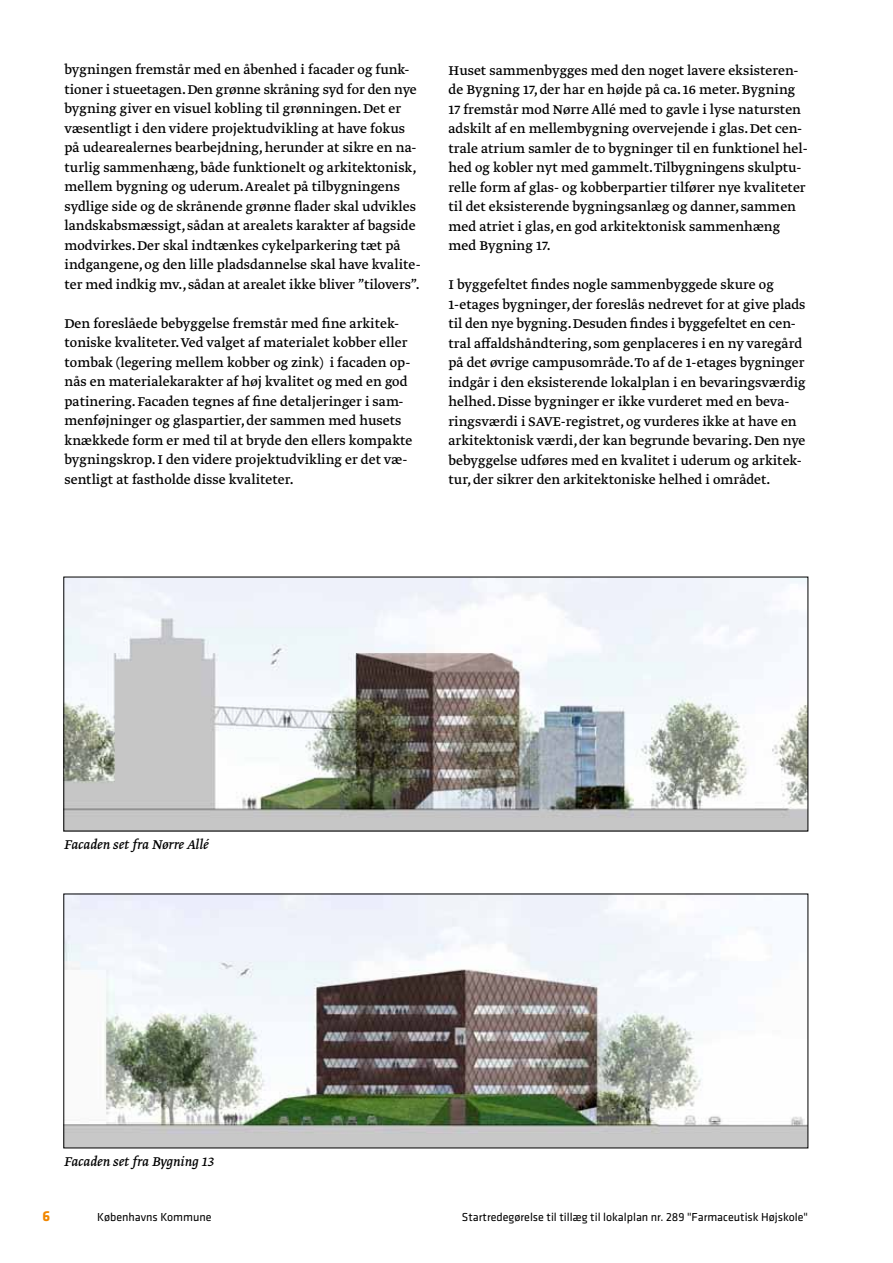
<style>
.page{position:relative;width:893px;height:1263px;background:#fff}
.page>*{position:absolute;margin:0;border:0;box-sizing:border-box;transform-origin:0 0}
.t1{font:15px/19.5px "Greta Text";color:#000}
.t2{font:italic 15px "Greta Text";color:#000}
.t3{font:700 15px "Klavika";color:#f18700}
.t4{font:12px "Klavika";color:#000}
</style>
<div class="page">
<img style="left:66px;top:896px;width:740px;height:250px">
<img style="left:66px;top:579px;width:740px;height:250px">
<p class="t1" style="left:65px;top:61px;width:358px">bygningen fremstår med en åbenhed i facader og funk&shy;tioner i stueetagen. Den grønne skråning syd for den nye bygning giver en visuel kobling til grønningen. Det er væsentligt i den videre projektudvikling at have fokus på udearealernes bearbejdning, herunder at sikre en na&shy;turlig sammenhæng, både funktionelt og arkitektonisk, mellem bygning og uderum. Arealet på tilbygningens sydlige side og de skrånende grønne flader skal udvikles landskabsmæssigt, sådan at arealets karakter af bagside modvirkes. Der skal indtænkes cykelparkering tæt på indgangene, og den lille pladsdannelse skal have kvalite&shy;ter med indkig mv., sådan at arealet ikke bliver ”tilovers”.</p>
<p class="t1" style="left:65px;top:315px;width:349px">Den foreslåede bebyggelse fremstår med fine arkitek&shy;toniske kvaliteter. Ved valget af materialet kobber eller tombak (legering mellem kobber og zink) i facaden op&shy;nås en materialekarakter af høj kvalitet og med en god patinering. Facaden tegnes af fine detaljeringer i sam&shy;menføjninger og glaspartier, der sammen med husets knækkede form er med til at bryde den ellers kompakte bygningskrop. I den videre projektudvikling er det væ&shy;sentligt at fastholde disse kvaliteter.</p>
<p class="t1" style="left:448px;top:61px;width:361px">Huset sammenbygges med den noget lavere eksisteren&shy;de Bygning 17, der har en højde på ca. 16 meter. Bygning 17 fremstår mod Nørre Allé med to gavle i lyse natursten adskilt af en mellembygning overvejende i glas. Det cen&shy;trale atrium samler de to bygninger til en funktionel hel&shy;hed og kobler nyt med gammelt. Tilbygningens skulptu&shy;relle form af glas- og kobberpartier tilfører nye kvaliteter til det eksisterende bygningsanlæg og danner, sammen med atriet i glas, en god arkitektonisk sammenhæng med Bygning 17.</p>
<p class="t1" style="left:448px;top:276px;width:359px">I byggefeltet findes nogle sammenbyggede skure og 1-etages bygninger, der foreslås nedrevet for at give plads til den nye bygning. Desuden findes i byggefeltet en cen&shy;tral affaldshåndtering, som genplaceres i en ny varegård på det øvrige campusområde. To af de 1-etages bygninger indgår i den eksisterende lokalplan i en bevaringsværdig helhed. Disse bygninger er ikke vurderet med en beva&shy;ringsværdi i SAVE-registret, og vurderes ikke at have en arkitektonisk værdi, der kan begrunde bevaring. Den nye bebyggelse udføres med en kvalitet i uderum og arkitek&shy;tur, der sikrer den arkitektoniske helhed i området.</p>
<p class="t2" style="left:64px;top:838px;width:146px">Facaden set fra Nørre Allé</p>
<p class="t2" style="left:64px;top:1155px;width:151px">Facaden set fra Bygning 13</p>
<p class="t3" style="left:43px;top:1210px;width:9px">6</p>
<p class="t4" style="left:97px;top:1212px;width:116px">Københavns Kommune</p>
<p class="t4" style="left:462px;top:1212px;width:348px">Startredegørelse til tillæg til lokalplan nr. 289 "Farmaceutisk Højskole"</p>
</div>
